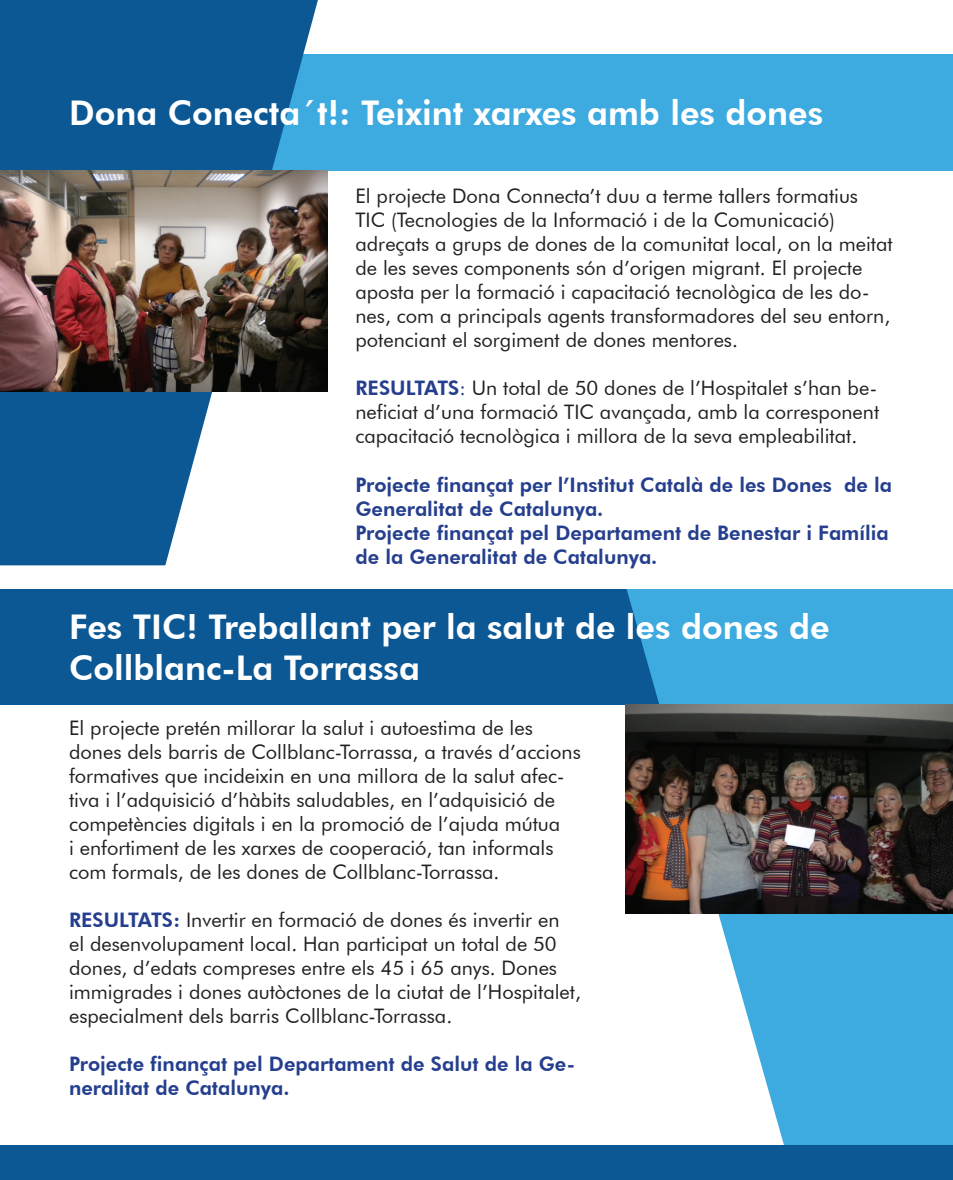
<style>
.page{position:relative;width:953px;height:1180px;background:#fff}
.page>*{position:absolute;margin:0;border:0;box-sizing:border-box;transform-origin:0 0}
.t1{font:800 34px/40.8px "Futura BT";color:#fff}
.t2{font:20px/24px "Futura BT";color:#231f20}
.t3{font:800 20px/24px "Futura BT";color:#253f8e}
.s1{font-weight:800;color:#253f8e}
.s2{color:#253f8e}
</style>
<div class="page">
<div style="left:0;top:588px;width:952px;height:116px;background:#0b5894"></div>
<svg style="left:611px;top:588px;width:341px;height:557px;fill:#3daae0"></svg>
<div style="left:137px;top:55px;width:815px;height:116px;background:#3daae0"></div>
<svg style="left:0;top:0;width:318px;height:565px;fill:#0b5894"></svg>
<img style="left:0;top:171px;width:327px;height:220px">
<img style="left:626px;top:704px;width:326px;height:209px">
<div style="left:0;top:1145px;width:952px;height:34px;background:#0b5894"></div>
<h1 class="t1" style="left:69px;top:93px;width:755px">Dona Conecta´t!: Teixint xarxes amb les dones</h1>
<p class="t2" style="left:355px;top:184px;width:538px">El projecte Dona Connecta’t duu a terme tallers formatius TIC (Tecnologies de la Informació i de la Comunicació) adreçats a grups de dones de la comunitat local, on la meitat de les seves components són d’origen migrant. El projecte aposta per la formació i capacitació tecnològica de les do&shy;nes, com a principals agents transformadores del seu entorn, potenciant el sorgiment de dones mentores.</p>
<p class="t2" style="left:355px;top:376px;width:525px;text-align:justify"><span class="s1">RESULTATS</span><span class="s2">:</span> Un total de 50 dones de l’Hospitalet s’han be&shy;neficiat d’una formació TIC avançada, amb la corresponent capacitació tecnològica i millora de la seva empleabilitat.</p>
<p class="t3" style="left:355px;top:472px;width:538px">Projecte finançat per l’Institut Català de les Dones de la Generalitat de Catalunya.<br>Projecte finançat pel Departament de Benestar i Família de la Generalitat de Catalunya.</p>
<h1 class="t1" style="left:69px;top:606px;width:762px">Fes TIC! Treballant per la salut de les dones de<br>Collblanc-La Torrassa</h1>
<p class="t2" style="left:69px;top:715px;width:513px">El projecte pretén millorar la salut i autoestima de les dones dels barris de Collblanc-Torrassa, a través d’accions formatives que incideixin en una millora de la salut afec&shy;tiva i l’adquisició d’hàbits saludables, en l’adquisició de competències digitals i en la promoció de l’ajuda mútua<br>i enfortiment de les xarxes de cooperació, tan informals com formals, de les dones de Collblanc-Torrassa.</p>
<p class="t2" style="left:69px;top:907px;width:513px"><span class="s1">RESULTATS:</span> Invertir en formació de dones és invertir en<br>el desenvolupament local. Han participat un total de 50 dones, d’edats compreses entre els 45 i 65 anys. Dones immigrades i dones autòctones de la ciutat de l’Hospitalet, especialment dels barris Collblanc-Torrassa.</p>
<p class="t3" style="left:69px;top:1051px;width:507px">Projecte finançat pel Departament de Salut de la Ge&shy;neralitat de Catalunya.</p>
</div>
